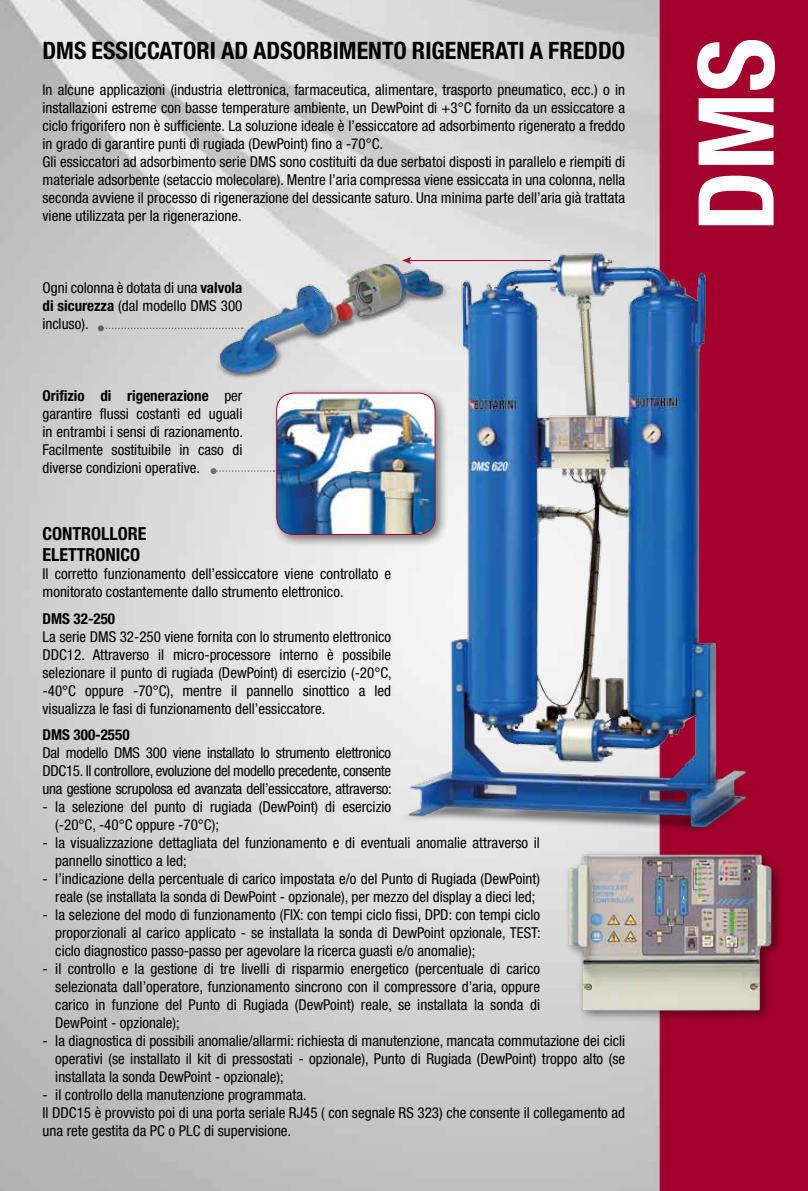
<style>
.page{position:relative;width:808px;height:1191px;background:#fff}
.page>*{position:absolute;margin:0;border:0;box-sizing:border-box;transform-origin:0 0}
.t1{font:700 condensed 105px "Helvetica Neue";color:#fff}
.t2{font:700 condensed 24px "Helvetica Neue";color:#000}
.t3{font:700 condensed 18px/21.6px "Helvetica Neue";color:#000}
.t4{font:condensed 15px/18px "Helvetica Neue";color:#000;text-align:justify}
.t5{font:700 condensed 15px "Helvetica Neue";color:#000}
.s1{font-weight:700}
</style>
<div class="page">
<img style="left:0;top:0;width:808px;height:1191px">
<div style="left:564px;top:850px;width:220px;height:172px;background:#000;opacity:.5"></div>
<img style="left:566px;top:917px;width:207px;height:95px">
<img style="left:292px;top:152px;width:516px;height:765px">
<div style="left:272px;top:388px;width:177px;height:160px;background:#000;opacity:.5"></div>
<img style="left:277px;top:409px;width:158px;height:125px">
<div style="left:276px;top:393px;width:159px;height:142px;border:1px solid #ad0034;border-radius:17px"></div>
<img style="left:192px;top:224px;width:278px;height:185px">
<svg style="left:210px;top:468px;width:65px;height:6px"></svg>
<svg style="left:98px;top:325px;width:145px;height:6px"></svg>
<hr style="left:409px;top:260px;width:142px;height:1px;background:#ad0034">
<svg style="left:402px;top:257px;width:9px;height:7px"></svg>
<h2 class="t2" style="left:43px;top:36px;width:584px">DMS ESSICCATORI AD ADSORBIMENTO RIGENERATI A FREDDO</h2>
<p class="t4" style="left:43px;top:81px;width:584px;text-align:left">In alcune applicazioni (industria elettronica, farmaceutica, alimentare, trasporto pneumatico, ecc.) o in installazioni estreme con basse temperature ambiente, un DewPoint di +3°C fornito da un essiccatore a ciclo frigorifero non è sufficiente. La soluzione ideale è l’essiccatore ad adsorbimento rigenerato a freddo in grado di garantire punti di rugiada (DewPoint) fino a -70°C.<br>Gli essiccatori ad adsorbimento serie DMS sono costituiti da due serbatoi disposti in parallelo e riempiti di materiale adsorbente (setaccio molecolare). Mentre l’aria compressa viene essiccata in una colonna, nella seconda avviene il processo di rigenerazione del dessicante saturo. Una minima parte dell’aria già trattata viene utilizzata per la rigenerazione.</p>
<p class="t4" style="left:43px;top:279px;width:201px">Ogni colonna è dotata di una <span class="s1">valvola di sicurezza</span> (dal modello DMS 300 incluso).</p>
<p class="t4" style="left:43px;top:387px;width:202px"><span class="s1">Orifizio di rigenerazione</span> per garantire flussi costanti ed uguali in entrambi i sensi di razionamento.<br>Facilmente sostituibile in caso di diverse condizioni operative.</p>
<p class="t3" style="left:43px;top:522px;width:106px">CONTROLLORE<br>ELETTRONICO</p>
<p class="t4" style="left:43px;top:565px;width:350px">Il corretto funzionamento dell’essiccatore viene controllato e monitorato costantemente dallo strumento elettronico.</p>
<p class="t5" style="left:43px;top:609px;width:74px">DMS 32-250</p>
<p class="t4" style="left:43px;top:627px;width:351px">La serie DMS 32-250 viene fornita con lo strumento elettronico DDC12. Attraverso il micro-processore interno è possibile selezionare il punto di rugiada (DewPoint) di esercizio (-20°C, -40°C oppure -70°C), mentre il pannello sinottico a led visualizza le fasi di funzionamento dell’essiccatore.</p>
<p class="t5" style="left:43px;top:726px;width:89px">DMS 300-2550</p>
<p class="t4" style="left:43px;top:744px;width:351px">Dal modello DMS 300 viene installato lo strumento elettronico DDC15. Il controllore, evoluzione del modello precedente, consente una gestione scrupolosa ed avanzata dell’essiccatore, attraverso:</p>
<p class="t4" style="left:55px;top:798px;width:337px;text-indent:-13px">- la selezione del punto di rugiada (DewPoint) di esercizio (-20°C, -40°C oppure -70°C);</p>
<p class="t4" style="left:55px;top:834px;width:486px;text-indent:-13px">- la visualizzazione dettagliata del funzionamento e di eventuali anomalie attraverso il pannello sinottico a led;</p>
<p class="t4" style="left:43px;top:870px;width:499px;text-align:center">- l’indicazione della percentuale di carico impostata e/o del Punto di Rugiada (DewPoint) reale (se installata la sonda di DewPoint - opzionale), per mezzo del display a dieci led;</p>
<p class="t4" style="left:55px;top:906px;width:487px;text-indent:-13px">- la selezione del modo di funzionamento (FIX: con tempi ciclo fissi, DPD: con tempi ciclo proporzionali al carico applicato - se installata la sonda di DewPoint opzionale, TEST: ciclo diagnostico passo-passo per agevolare la ricerca guasti e/o anomalie);</p>
<p class="t4" style="left:55px;top:960px;width:486px;text-indent:-13px">- il controllo e la gestione di tre livelli di risparmio energetico (percentuale di carico selezionata dall’operatore, funzionamento sincrono con il compressore d’aria, oppure carico in funzione del Punto di Rugiada (DewPoint) reale, se installata la sonda di DewPoint - opzionale);</p>
<p class="t4" style="left:55px;top:1032px;width:571px;text-indent:-13px">- la diagnostica di possibili anomalie/allarmi: richiesta di manutenzione, mancata commutazione dei cicli operativi (se installato il kit di pressostati - opzionale), Punto di Rugiada (DewPoint) troppo alto (se installata la sonda DewPoint - opzionale);</p>
<p class="t4" style="left:43px;top:1086px;width:584px;text-align:left">- il controllo della manutenzione programmata.<br>Il DDC15 è provvisto poi di una porta seriale RJ45 ( con segnale RS 323) che consente il collegamento ad una rete gestita da PC o PLC di supervisione.</p>
<h1 class="t1" style="left:673px;top:231px;width:195px;rotate:-90deg">DMS</h1>
</div>
